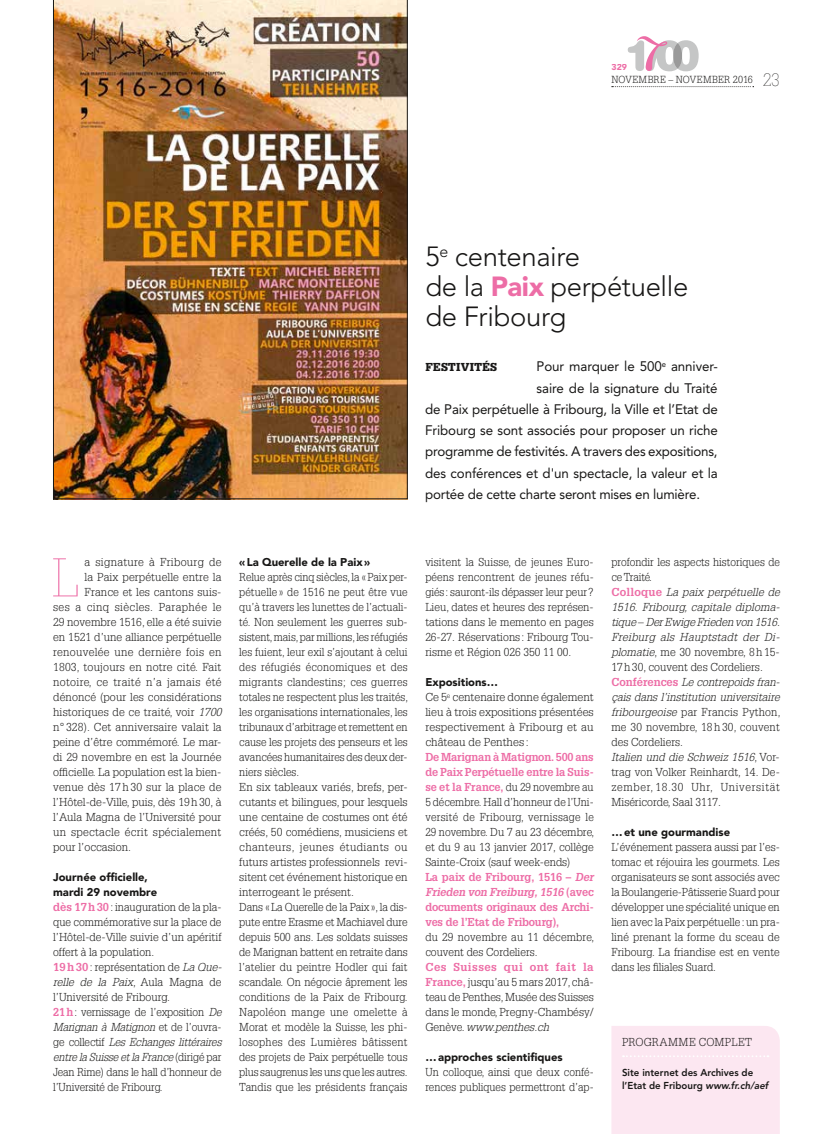
<style>
.page{position:relative;width:833px;height:1134px;background:#fff}
.page>*{position:absolute;margin:0;border:0;box-sizing:border-box;transform-origin:0 0}
.t1{font:100 53.12px "Glypha LT Std";color:#ed6da6}
.t2{font:300 27.5px/30px "Avenir LT Std";letter-spacing:-.015em;color:#181716}
.t3{font:13.75px "Avenir LT Std";letter-spacing:-.015em;color:#181716}
.t4{font:300 11.25px/15px "Glypha LT Std";color:#181716}
.t5{font:900 11.25px/15px "Avenir LT Std";color:#181716}
.t6{font:300 11.25px/15px "Glypha LT Std";color:#181716;text-align:justify;scale:1.04 1}
.t7{font:300 11.25px "Glypha LT Std";letter-spacing:.025em;color:#181716}
.t8{font:300 11.25px "Glypha LT Std";letter-spacing:.02em;color:#181716}
.t9{font:300 11.25px "Glypha LT Std";letter-spacing:.03em;color:#181716}
.t10{font:900 11.25px "Glypha LT Std";letter-spacing:.03em;color:#181716}
.t11{font:800 10px/13.1px "Avenir LT Std";color:#181716}
.t12{font:300 10px "Glypha LT Std";letter-spacing:.025em;color:#181716}
.t13{font:900 8.75px "Avenir LT Std";color:#ed6da6}
.s1{font-weight:100;font-size:17.5px}
.s2{font-weight:900;color:#ed6da6}
.s3{font-style:italic}
.s4{font-weight:700;color:#ed6da6}
.s5{font-weight:700;font-style:italic;color:#ed6da6}
</style>
<div class="page">
<img style="left:53px;top:0;width:354px;height:499px">
<svg style="left:612px;top:86px;width:142px;height:1px"></svg>
<svg style="left:628px;top:36px;width:70px;height:35px"></svg>
<div style="left:611px;top:1026px;width:169px;height:108px;background:#fce7f1"></div>
<p class="t13" style="left:611px;top:62px;width:17px">329</p>
<p class="t12" style="left:611px;top:74px;width:170px">NOVEMBRE – NOVEMBER 2016 <span class="s1">23</span></p>
<h2 class="t2" style="left:425px;top:242px;width:264px">5<sup>e</sup> centenaire<br>de la <span class="s2">Paix</span> perpétuelle de Fribourg</h2>
<p class="t10" style="left:425px;top:361px;width:73px">FESTIVITÉS</p>
<p class="t3" style="left:536px;top:359px;width:183px">Pour marquer le 500<sup>e</sup> anniver-</p>
<p class="t3" style="left:536px;top:380px;width:183px">saire de la signature du Traité</p>
<p class="t3" style="left:425px;top:401px;width:294px">de Paix perpétuelle à Fribourg, la Ville et l’Etat de</p>
<p class="t3" style="left:425px;top:422px;width:294px">Fribourg se sont associés pour proposer un riche</p>
<p class="t3" style="left:425px;top:444px;width:294px">programme de festivités. A travers des expositions,</p>
<p class="t3" style="left:425px;top:465px;width:294px">des conférences et d'un spectacle, la valeur et la</p>
<p class="t3" style="left:425px;top:486px;width:276px">portée de cette charte seront mises en lumière.</p>
<h1 class="t1" style="left:52px;top:547px;width:28px">L</h1>
<p class="t7" style="left:85px;top:556px;width:138px">a signature à Fribourg de</p>
<p class="t4" style="left:85px;top:570px;width:138px">la Paix perpétuelle entre la</p>
<p class="t4" style="left:85px;top:585px;width:138px">France et les cantons suis-</p>
<p class="t9" style="left:53px;top:601px;width:170px">ses a cinq siècles. Paraphée le</p>
<p class="t4" style="left:53px;top:615px;width:170px">29 novembre 1516, elle a été suivie</p>
<p class="t4" style="left:53px;top:630px;width:170px">en 1521 d’une alliance perpétuelle</p>
<p class="t7" style="left:53px;top:646px;width:170px">renouvelée une dernière fois en</p>
<p class="t4" style="left:53px;top:660px;width:170px">1803, toujours en notre cité. Fait</p>
<p class="t7" style="left:53px;top:676px;width:170px">notoire, ce traité n’a jamais été</p>
<p class="t4" style="left:53px;top:690px;width:170px">dénoncé (pour les considérations</p>
<p class="t4" style="left:53px;top:705px;width:170px">historiques de ce traité, voir <span class="s3">1700</span></p>
<p class="t4" style="left:53px;top:720px;width:170px">n° 328). Cet anniversaire valait la</p>
<p class="t4" style="left:53px;top:735px;width:170px">peine d’être commémoré. Le mar-</p>
<p class="t4" style="left:53px;top:750px;width:170px">di 29 novembre en est la Journée</p>
<p class="t4" style="left:53px;top:765px;width:170px">officielle. La population est la bien-</p>
<p class="t4" style="left:53px;top:780px;width:170px">venue dès 17 h 30 sur la place de</p>
<p class="t4" style="left:53px;top:795px;width:170px">l’Hôtel-de-Ville, puis, dès 19h30, à</p>
<p class="t4" style="left:53px;top:810px;width:170px">l’Aula Magna de l’Université pour</p>
<p class="t8" style="left:53px;top:826px;width:170px">un spectacle écrit spécialement</p>
<p class="t4" style="left:53px;top:840px;width:79px">pour l’occasion.</p>
<p class="t5" style="left:53px;top:870px;width:105px">Journée officielle, mardi 29 novembre</p>
<p class="t4" style="left:53px;top:900px;width:170px"><span class="s4">dès 17h30</span>: inauguration de la pla&shy;que commémorative sur la place de l’Hôtel-de-Ville suivie d’un apéritif offert à la population.<br><span class="s4">19h30</span>: représentation de <span class="s3">La Que&shy;relle de la Paix</span>, Aula Magna de l’Université de Fribourg.<br><span class="s4">21h</span>: vernissage de l’exposition <span class="s3">De Marignan à Matignon</span> et de l’ouvra&shy;ge collectif <span class="s3">Les Echanges littéraires entre la Suisse et la France</span> (dirigé par Jean Rime) dans le hall d’honneur de l’Université de Fribourg.</p>
<p class="t5" style="left:239px;top:555px;width:132px">«La Querelle de la Paix»</p>
<p class="t4" style="left:239px;top:570px;width:170px">Relue après cinq siècles, la «Paix per&shy;pétuelle » de 1516 ne peut être vue qu’à travers les lunettes de l’actuali&shy;té. Non seulement les guerres sub&shy;sistent, mais, par millions, les réfugiés les fuient, leur exil s’ajoutant à celui des réfugiés économiques et des migrants clandestins; ces guerres totales ne respectent plus les traités, les organisations internationales, les tribunaux d’arbitrage et remettent en cause les projets des penseurs et les avancées humanitaires des deux der&shy;niers siècles.<br>En six tableaux variés, brefs, per&shy;cutants et bilingues, pour lesquels une centaine de costumes ont été créés, 50 comédiens, musiciens et chanteurs, jeunes étudiants ou futurs artistes professionnels revi&shy;sitent cet événement historique en interrogeant le présent.<br>Dans «La Querelle de la Paix», la dis&shy;pute entre Erasme et Machiavel dure depuis 500 ans. Les soldats suisses de Marignan battent en retraite dans l’atelier du peintre Hodler qui fait scandale. On négocie âprement les conditions de la Paix de Fribourg.<br>Napoléon mange une omelette à Morat et modèle la Suisse, les phi&shy;losophes des Lumières bâtissent des projets de Paix perpétuelle tous plus saugrenus les uns que les autres.<br>Tandis que les présidents français</p>
<p class="t4" style="left:425px;top:555px;width:170px;text-align:justify">visitent la Suisse, de jeunes Euro&shy;péens rencontrent de jeunes réfu&shy;giés: sauront-ils dépasser leur peur?<br>Lieu, dates et heures des représen&shy;tations dans le memento en pages 26-27. Réservations : Fribourg Tou&shy;risme et Région 026 350 11 00.</p>
<p class="t5" style="left:425px;top:675px;width:74px">Expositions…</p>
<p class="t6" style="left:425px;top:690px;width:163px">Ce 5<sup>e</sup> centenaire donne également lieu à trois expositions présentées respectivement à Fribourg et au château de Penthes :</p>
<p class="t4" style="left:425px;top:750px;width:170px"><span class="s4">De Marignan à Matignon. 500 ans de Paix Perpétuelle entre la Suis&shy;se et la France,</span> du 29 novembre au<br>5 décembre. Hall d’honneur de l’Uni&shy;versité de Fribourg, vernissage le<br>29 novembre. Du 7 au 23 décembre, et du 9 au 13 janvier 2017, collège<br>Sainte-Croix (sauf week-ends)<br><span class="s4">La paix de Fribourg, 1516 –</span> <span class="s5">Der<br>Frieden von Freiburg, 1516</span> <span class="s4">(avec documents originaux des Archi&shy;ves de l’Etat de Fribourg),</span></p>
<p class="t4" style="left:425px;top:930px;width:170px">du 29 novembre au 11 décembre, couvent des Cordeliers.</p>
<p class="t4" style="left:425px;top:960px;width:170px;text-align:justify"><span class="s4">Ces Suisses qui ont fait la France,</span> jusqu’au 5 mars 2017, châ&shy;teau de Penthes, Musée des Suisses dans le monde, Pregny-Chambésy/ Genève.<span class="s3">www.penthes.ch</span></p>
<p class="t5" style="left:425px;top:1050px;width:139px">…approches scientifiques</p>
<p class="t4" style="left:425px;top:1065px;width:170px">Un colloque, ainsi que deux confé&shy;rences publiques permettront d’ap-</p>
<p class="t4" style="left:611px;top:555px;width:171px">profondir les aspects historiques de ce Traité.<br><span class="s4">Colloque</span> <span class="s3">La paix perpétuelle de<br>1516</span>. <span class="s3">Fribourg, capitale diploma&shy;tique</span> – <span class="s3">Der Ewige Frieden von 1516.<br>Freiburg als Hauptstadt der Di&shy;plomatie</span>, me 30 novembre, 8h15-<br>17h30, couvent des Cordeliers.<br><span class="s4">Conférences</span> <span class="s3">Le contrepoids fran&shy;çais dans l’institution universitaire fribourgeoise</span> par Francis Python, me 30 novembre, 18 h 30, couvent des Cordeliers.<br><span class="s3">Italien und die Schweiz 1516</span>, Vor&shy;trag von Volker Reinhardt, 14. De&shy;zember, 18.30 Uhr, Universität<br>Miséricorde, Saal 3117.</p>
<p class="t5" style="left:611px;top:825px;width:120px">…et une gourmandise</p>
<p class="t4" style="left:611px;top:840px;width:170px;text-align:justify">L’événement passera aussi par l’es&shy;tomac et réjouira les gourmets. Les organisateurs se sont associés avec la Boulangerie-Pâtisserie Suard pour développer une spécialité unique en lien avec la Paix perpétuelle: un pra&shy;liné prenant la forme du sceau de Fribourg. La friandise est en vente dans les filiales Suard.</p>
<p class="t4" style="left:622px;top:1035px;width:131px">PROGRAMME COMPLET</p>
<p class="t11" style="left:622px;top:1066px;width:148px">Site internet des Archives de l’Etat de Fribourg <span class="s3">www.fr.ch/aef</span></p>
</div>
